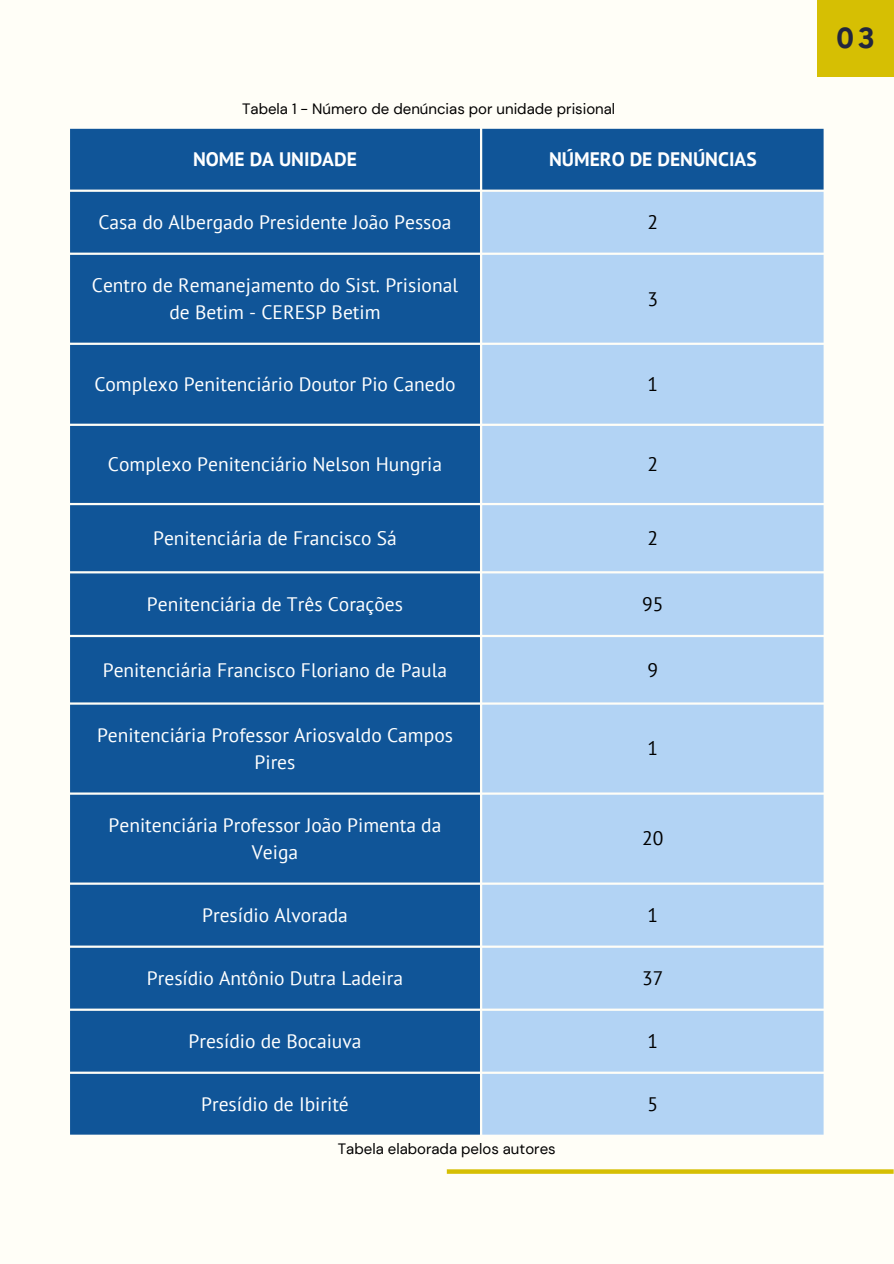
<style>
.page{position:relative;width:894px;height:1264px;background:#fff}
.page>*{position:absolute;margin:0;border:0;box-sizing:border-box;transform-origin:0 0}
.t1{font:700 27px "Nourd";color:#22263e}
.t2{font:19.5px/27px "PT Sans";color:#fff;text-align:center}
.t3{font:700 19.5px "PT Sans";color:#fff}
.t4{font:19.5px "PT Sans";color:#000}
.t5{font:15px "DM Sans";color:#000}
</style>
<div class="page">
<div style="left:0;top:0;width:893px;height:1263px;background:#fffef7"></div>
<div style="left:816px;top:0;width:77px;height:77px;background:#d6bf03"></div>
<svg style="left:446px;top:1169px;width:447px;height:4px;fill:#d6bf03"></svg>
<div style="left:70px;top:129px;width:753px;height:1005px;background:#105598"></div>
<div style="left:482px;top:192px;width:341px;height:942px;background:#b2d3f4"></div>
<h1 class="t5" style="left:242px;top:99px;width:374px">Tabela 1 - Número de denúncias por unidade prisional</h1>
<p class="t3" style="left:193px;top:146px;width:165px">NOME DA UNIDADE</p>
<p class="t3" style="left:549px;top:146px;width:209px">NÚMERO DE DENÚNCIAS</p>
<p class="t2" style="left:98px;top:208px;width:354px">Casa do Albergado Presidente João Pessoa</p>
<p class="t4" style="left:647px;top:209px;width:12px">2</p>
<p class="t2" style="left:92px;top:271px;width:367px">Centro de Remanejamento do Sist. Prisional de Betim - CERESP Betim</p>
<p class="t4" style="left:647px;top:286px;width:12px">3</p>
<p class="t2" style="left:94px;top:370px;width:362px">Complexo Penitenciário Doutor Pio Canedo</p>
<p class="t4" style="left:647px;top:371px;width:12px">1</p>
<p class="t2" style="left:108px;top:450px;width:335px">Complexo Penitenciário Nelson Hungria</p>
<p class="t4" style="left:647px;top:451px;width:12px">2</p>
<p class="t2" style="left:153px;top:524px;width:245px">Penitenciária de Francisco Sá</p>
<p class="t4" style="left:647px;top:524px;width:12px">2</p>
<p class="t2" style="left:147px;top:590px;width:257px">Penitenciária de Três Corações</p>
<p class="t4" style="left:642px;top:590px;width:23px">95</p>
<p class="t2" style="left:103px;top:655px;width:346px">Penitenciária Francisco Floriano de Paula</p>
<p class="t4" style="left:647px;top:656px;width:12px">9</p>
<p class="t2" style="left:97px;top:721px;width:357px">Penitenciária Professor Ariosvaldo Campos<br>Pires</p>
<p class="t2" style="left:108px;top:811px;width:334px">Penitenciária Professor João Pimenta da<br>Veiga</p>
<p class="t4" style="left:647px;top:735px;width:12px">1</p>
<p class="t4" style="left:642px;top:825px;width:23px">20</p>
<p class="t2" style="left:202px;top:901px;width:147px">Presídio Alvorada</p>
<p class="t4" style="left:647px;top:902px;width:12px">1</p>
<p class="t2" style="left:147px;top:964px;width:257px">Presídio Antônio Dutra Ladeira</p>
<p class="t4" style="left:642px;top:965px;width:23px">37</p>
<p class="t2" style="left:188px;top:1027px;width:174px">Presídio de Bocaiuva</p>
<p class="t4" style="left:647px;top:1028px;width:12px">1</p>
<p class="t2" style="left:201px;top:1090px;width:149px">Presídio de Ibirité</p>
<h1 class="t4" style="left:647px;top:1091px;width:12px">5</h1>
<p class="t5" style="left:338px;top:1139px;width:219px">Tabela elaborada pelos autores</p>
<p class="t1" style="left:835px;top:21px;width:41px">03</p>
</div>
